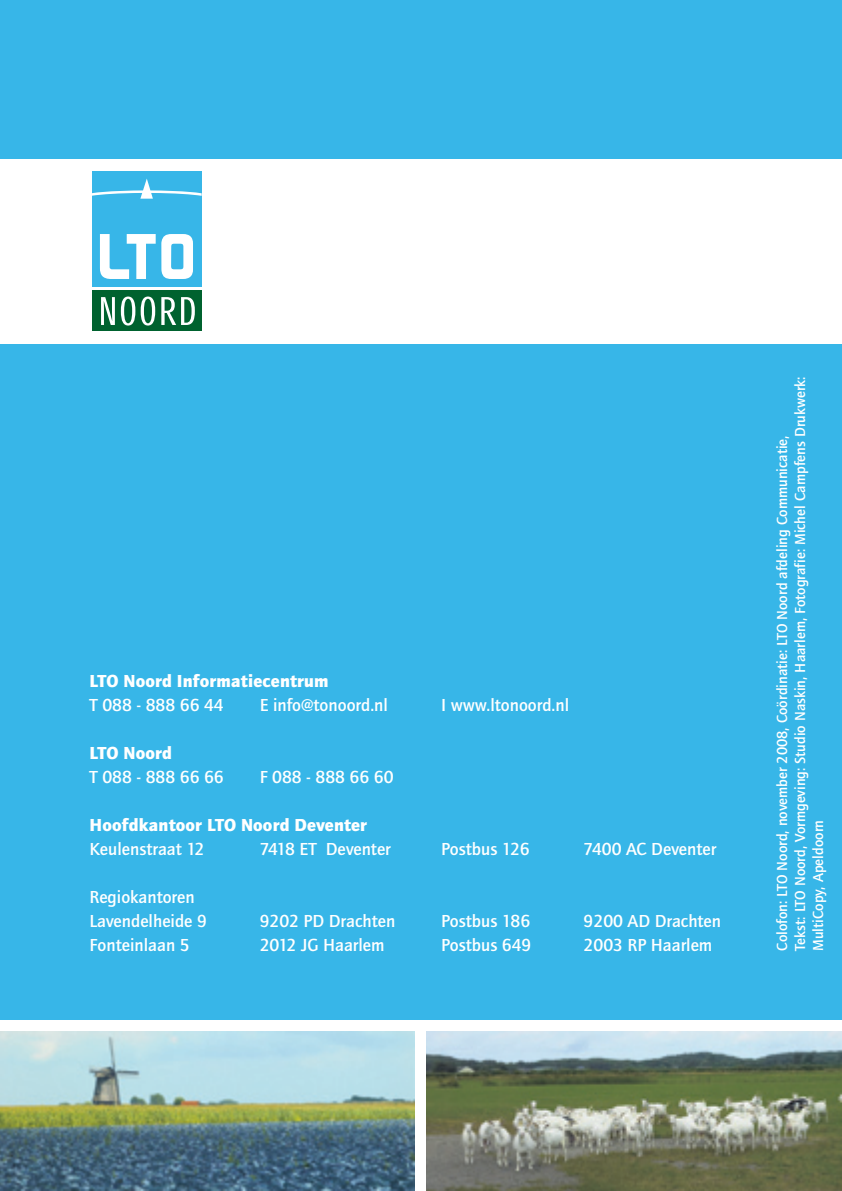
<style>
.page{position:relative;width:842px;height:1191px;background:#fff}
.page>*{position:absolute;margin:0;border:0;box-sizing:border-box;transform-origin:0 0}
.basistekst{font:500 18px "Quay Sans";color:#fff}
.basistekst-2{font:900 18px "Quay Sans";letter-spacing:.01em;color:#fff}
.bodytekst{font:500 15px/18px "Quay Sans";color:#fff}
</style>
<div class="page">
<div style="left:0;top:0;width:842px;height:1019px;background:#37b6e8"></div>
<div style="left:0;top:159px;width:842px;height:185px;background:#fff"></div>
<img style="left:0;top:1031px;width:414px;height:160px">
<img style="left:426px;top:1031px;width:416px;height:160px">
<div style="left:92px;top:288px;width:110px;height:43px;background:#00622f"></div>
<svg style="left:101px;top:297px;width:14px;height:28px"></svg>
<svg style="left:121px;top:296px;width:14px;height:29px"></svg>
<svg style="left:141px;top:296px;width:14px;height:29px"></svg>
<svg style="left:161px;top:297px;width:34px;height:28px"></svg>
<div style="left:92px;top:172px;width:109px;height:116px;background:#37b6e8"></div>
<svg style="left:100px;top:234px;width:93px;height:45px"></svg>
<svg style="left:92px;top:179px;width:109px;height:20px"></svg>
<hr style="left:92px;top:287px;width:109px;height:2px;background:#fff">
<p class="basistekst-2" style="left:90px;top:670px;width:241px">LTO Noord Informatiecentrum</p>
<p class="basistekst" style="left:90px;top:695px;width:136px">T 088 - 888 66 44</p>
<p class="basistekst" style="left:260px;top:695px;width:130px">E info@tonoord.nl</p>
<p class="basistekst" style="left:441px;top:695px;width:130px">I www.ltonoord.nl</p>
<p class="basistekst-2" style="left:90px;top:742px;width:84px">LTO Noord</p>
<p class="basistekst" style="left:90px;top:767px;width:136px">T 088 - 888 66 66</p>
<p class="basistekst" style="left:260px;top:767px;width:135px">F 088 - 888 66 60</p>
<p class="basistekst-2" style="left:90px;top:814px;width:279px">Hoofdkantoor LTO Noord Deventer</p>
<p class="basistekst" style="left:90px;top:839px;width:116px">Keulenstraat 12</p>
<p class="basistekst" style="left:260px;top:839px;width:133px">7418 ET Deventer</p>
<p class="basistekst" style="left:441px;top:839px;width:90px">Postbus 126</p>
<p class="basistekst" style="left:584px;top:839px;width:134px">7400 AC Deventer</p>
<p class="basistekst" style="left:90px;top:887px;width:107px">Regiokantoren</p>
<p class="basistekst" style="left:90px;top:911px;width:119px">Lavendelheide 9</p>
<p class="basistekst" style="left:260px;top:911px;width:137px">9202 PD Drachten</p>
<p class="basistekst" style="left:441px;top:911px;width:91px">Postbus 186</p>
<p class="basistekst" style="left:584px;top:911px;width:139px">9200 AD Drachten</p>
<p class="basistekst" style="left:90px;top:935px;width:102px">Fonteinlaan 5</p>
<p class="basistekst" style="left:260px;top:935px;width:126px">2012 JG Haarlem</p>
<p class="basistekst" style="left:441px;top:935px;width:92px">Postbus 649</p>
<p class="basistekst" style="left:584px;top:935px;width:130px">2003 RP Haarlem</p>
<p class="bodytekst" style="left:773px;top:951px;width:575px;rotate:-90deg">Colofon: LTO Noord, november 2008, Coördinatie: LTO Noord afdeling Communicatie,<br>Tekst: LTO Noord, Vormgeving: Studio Naskin, Haarlem, Fotografie: Michel Campfens Drukwerk:<br>MultiCopy, Apeldoorn</p>
</div>
